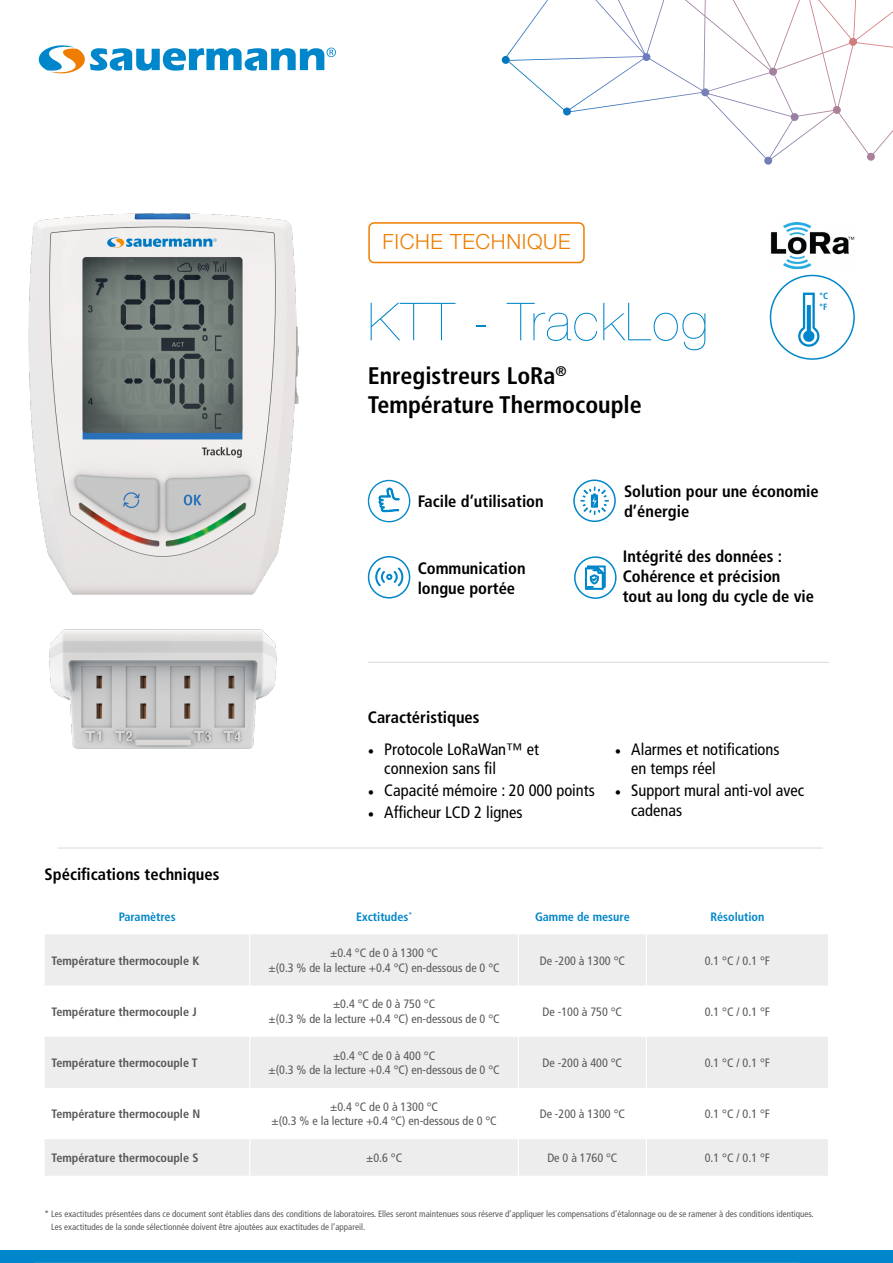
<style>
.page{position:relative;width:893px;height:1263px;background:#fff}
.page>*{position:absolute;margin:0;border:0;box-sizing:border-box;transform-origin:0 0}
.t1{font:200 52.5px "Helvetica Neue LT Std";letter-spacing:.03em;color:#0086ca}
.t2{font:700 condensed 24px/28.8px "Frutiger LT Std";color:#000}
.t3{font:300 21px "Helvetica Neue LT Std";letter-spacing:.03em;color:#ef7d00}
.t4{font:700 condensed 16.5px/19.8px "Frutiger LT Std";color:#000}
.t5{font:condensed 16.5px/19.5px "Frutiger LT Std";color:#000}
.t6{font:condensed 12.15px/14.5px "Frutiger LT Std";color:#575756;text-align:center}
.t7{font:700 condensed 12.15px "Frutiger LT Std";color:#575756}
.t8{font:700 condensed 12.15px "Frutiger LT Std";color:#0086ca}
.t9{font:condensed 9px/12.9px "Frutiger LT Std";color:#575756}
.t10{font:700 condensed 9px/10.8px "Frutiger LT Std";color:#0086ca}
.s1{font-family:"Minion Pro";font-stretch:normal}
</style>
<div class="page">
<svg style="left:502px;top:0;width:391px;height:165px"></svg>
<img style="left:28px;top:213px;width:271px;height:382px">
<div style="left:0;top:1251px;width:893px;height:12px;background:#0086ca"></div>
<hr style="left:368px;top:662px;width:461px;height:1px;background:#dadada">
<div style="left:368px;top:222px;width:217px;height:41px;border:2px solid #ef7d00;border-radius:5px"></div>
<svg style="left:45px;top:934px;width:783px;height:242px;fill:#ededed"></svg>
<hr style="left:249px;top:934px;width:1px;height:51px;background:#fff">
<hr style="left:518px;top:934px;width:1px;height:51px;background:#fff">
<hr style="left:646px;top:934px;width:1px;height:51px;background:#fff">
<hr style="left:249px;top:985px;width:1px;height:52px;background:#fff">
<hr style="left:518px;top:985px;width:1px;height:52px;background:#fff">
<hr style="left:646px;top:985px;width:1px;height:52px;background:#fff">
<hr style="left:249px;top:1037px;width:1px;height:51px;background:#fff">
<hr style="left:518px;top:1037px;width:1px;height:51px;background:#fff">
<hr style="left:646px;top:1037px;width:1px;height:51px;background:#fff">
<hr style="left:249px;top:1088px;width:1px;height:51px;background:#fff">
<hr style="left:518px;top:1088px;width:1px;height:51px;background:#fff">
<hr style="left:646px;top:1088px;width:1px;height:51px;background:#fff">
<hr style="left:249px;top:1139px;width:1px;height:37px;background:#fff">
<hr style="left:518px;top:1139px;width:1px;height:37px;background:#fff">
<hr style="left:646px;top:1139px;width:1px;height:37px;background:#fff">
<hr style="left:34px;top:1262px;width:765px;height:1px;background:#dadada">
<hr style="left:57px;top:848px;width:766px;height:1px;background:#dadada">
<img style="left:49px;top:629px;width:228px;height:120px">
<svg style="left:368px;top:480px;width:42px;height:42px"></svg>
<div style="left:368px;top:480px;width:42px;height:42px;border:1px solid #0086ca;border-radius:50%"></div>
<svg style="left:377px;top:480px;width:23px;height:33px"></svg>
<div style="left:368px;top:556px;width:42px;height:42px;border:2px solid #0086ca;border-radius:50%"></div>
<svg style="left:375px;top:567px;width:28px;height:19px"></svg>
<svg style="left:574px;top:480px;width:41px;height:41px"></svg>
<div style="left:573px;top:479px;width:43px;height:43px;border:2px solid #0086ca;border-radius:50%"></div>
<svg style="left:580px;top:486px;width:29px;height:29px"></svg>
<div style="left:574px;top:556px;width:43px;height:43px;border:2px solid #0086ca;border-radius:50%"></div>
<svg style="left:585px;top:566px;width:21px;height:24px"></svg>
<img style="left:770px;top:222px;width:85px;height:46px">
<div style="left:770px;top:275px;width:85px;height:85px;border:2px solid #0086ca;border-radius:50%"></div>
<svg style="left:798px;top:293px;width:21px;height:54px"></svg>
<svg style="left:38px;top:45px;width:298px;height:29px"></svg>
<h3 class="t3" style="left:383px;top:228px;width:190px">FICHE TECHNIQUE</h3>
<h1 class="t1" style="left:368px;top:291px;width:342px">KTT - TrackLog</h1>
<h2 class="t2" style="left:368px;top:361px;width:276px">Enregistreurs LoRa<sup>®<br></sup>Température Thermocouple</h2>
<p class="t10" style="left:819px;top:291px;width:10px">°C °F</p>
<h3 class="t4" style="left:45px;top:864px;width:176px">Spécifications techniques</h3>
<h3 class="t4" style="left:418px;top:492px;width:128px">Facile d’utilisation</h3>
<h3 class="t4" style="left:418px;top:559px;width:109px">Communication longue portée</h3>
<h3 class="t4" style="left:624px;top:482px;width:196px">Solution pour une économie d’énergie</h3>
<h3 class="t4" style="left:623px;top:547px;width:193px">Intégrité des données :<br>Cohérence et précision<br>tout au long du cycle de vie</h3>
<h3 class="t4" style="left:368px;top:707px;width:113px">Caractéristiques</h3>
<h3 class="t5" style="left:384px;top:739px;width:156px;text-indent:-16px"><span class="s1">•</span> Protocole LoRaWan™ et connexion sans fil</h3>
<h3 class="t5" style="left:368px;top:781px;width:229px"><span class="s1">•</span> Capacité mémoire : 20 000 points</h3>
<h3 class="t5" style="left:368px;top:802px;width:156px"><span class="s1">•</span> Afficheur LCD 2 lignes</h3>
<h3 class="t5" style="left:631px;top:740px;width:150px;text-indent:-16px"><span class="s1">•</span> Alarmes et notifications en temps réel</h3>
<h3 class="t5" style="left:631px;top:781px;width:174px;text-indent:-16px"><span class="s1">•</span> Support mural anti-vol avec cadenas</h3>
<p class="t8" style="left:119px;top:909px;width:58px">Paramètres</p>
<p class="t8" style="left:356px;top:909px;width:58px">Exctitudes<sup>*</sup></p>
<p class="t8" style="left:535px;top:909px;width:96px">Gamme de mesure</p>
<p class="t8" style="left:710px;top:909px;width:55px">Résolution</p>
<p class="t7" style="left:52px;top:953px;width:149px">Température thermocouple K</p>
<p class="t6" style="left:269px;top:946px;width:233px">±0.4 °C de 0 à 1300 °C<br>±(0.3 % de la lecture +0.4 °C) en-dessous de 0 °C</p>
<p class="t6" style="left:540px;top:953px;width:87px">De -200 à 1300 °C</p>
<p class="t6" style="left:705px;top:953px;width:67px">0.1 °C / 0.1 °F</p>
<p class="t7" style="left:52px;top:1004px;width:147px">Température thermocouple J</p>
<p class="t6" style="left:269px;top:997px;width:233px">±0.4 °C de 0 à 750 °C<br>±(0.3 % de la lecture +0.4 °C) en-dessous de 0 °C</p>
<p class="t6" style="left:543px;top:1004px;width:81px">De -100 à 750 °C</p>
<p class="t6" style="left:705px;top:1004px;width:67px">0.1 °C / 0.1 °F</p>
<p class="t7" style="left:52px;top:1055px;width:147px">Température thermocouple T</p>
<p class="t6" style="left:269px;top:1048px;width:233px">±0.4 °C de 0 à 400 °C<br>±(0.3 % de la lecture +0.4 °C) en-dessous de 0 °C</p>
<p class="t6" style="left:543px;top:1055px;width:81px">De -200 à 400 °C</p>
<p class="t6" style="left:705px;top:1055px;width:67px">0.1 °C / 0.1 °F</p>
<p class="t7" style="left:52px;top:1107px;width:150px">Température thermocouple N</p>
<p class="t6" style="left:271px;top:1099px;width:227px">±0.4 °C de 0 à 1300 °C<br>±(0.3 % e la lecture +0.4 °C) en-dessous de 0 °C</p>
<p class="t6" style="left:540px;top:1107px;width:87px">De -200 à 1300 °C</p>
<p class="t6" style="left:705px;top:1107px;width:67px">0.1 °C / 0.1 °F</p>
<p class="t7" style="left:52px;top:1150px;width:148px">Température thermocouple S</p>
<p class="t6" style="left:366px;top:1150px;width:38px">±0.6 °C</p>
<p class="t6" style="left:547px;top:1150px;width:72px">De 0 à 1760 °C</p>
<p class="t6" style="left:705px;top:1150px;width:67px">0.1 °C / 0.1 °F</p>
<p class="t9" style="left:51px;top:1207px;width:764px;text-indent:-6px">* Les exactitudes présentées dans ce document sont établies dans des conditions de laboratoires. Elles seront maintenues sous réserve d’appliquer les compensations d’étalonnage ou de se ramener à des conditions identiques.<br>Les exactitudes de la sonde sélectionnée doivent être ajoutées aux exactitudes de l’appareil.</p>
</div>
